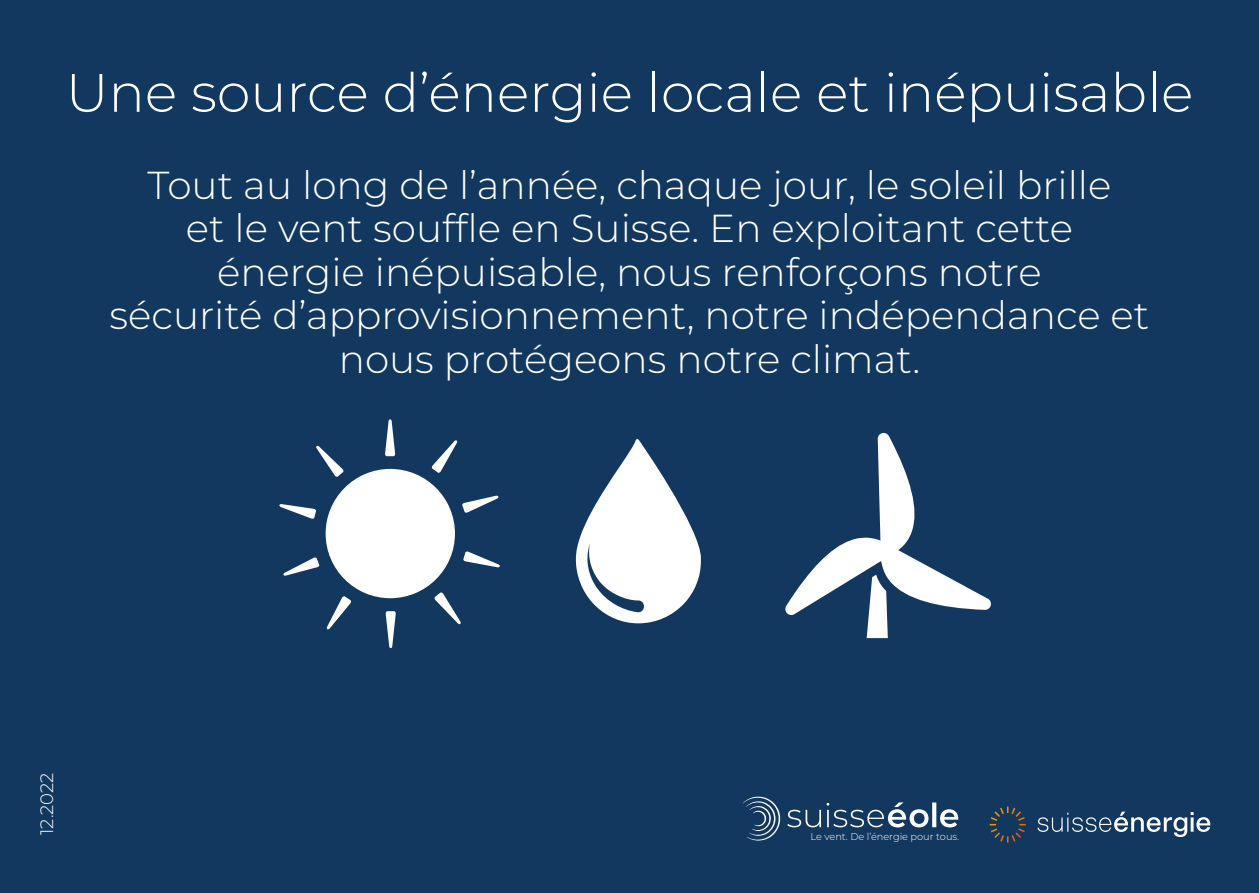
<style>
.page{position:relative;width:1259px;height:893px;background:#12385f}
.page>*{position:absolute;margin:0;border:0;box-sizing:border-box;transform-origin:0 0}
.t1{font:300 54px "Montserrat";color:#fff}
.t2{font:300 39px/43.5px "Montserrat";color:#fff;text-align:center}
.t3{font:300 18px "Montserrat";color:#fff}
.t4{font:300 9.9px "Montserrat";color:#fff}
</style>
<div class="page">
<svg style="left:279px;top:419px;width:221px;height:230px"></svg>
<svg style="left:576px;top:439px;width:125px;height:184px"></svg>
<svg style="left:785px;top:433px;width:206px;height:205px"></svg>
<svg style="left:742px;top:796px;width:39px;height:45px"></svg>
<svg style="left:787px;top:802px;width:171px;height:26px"></svg>
<svg style="left:989px;top:807px;width:36px;height:36px"></svg>
<svg style="left:1037px;top:812px;width:173px;height:25px"></svg>
<h1 class="t1" style="left:66px;top:56px;width:1129px">Une source d’énergie locale et inépuisable</h1>
<p class="t2" style="left:109px;top:162px;width:1041px">Tout au long de l’année, chaque jour, le soleil brille<br>et le vent souffle en Suisse. En exploitant cette énergie inépuisable, nous renforçons notre<br>sécurité d’approvisionnement, notre indépendance et nous protégeons notre climat.</p>
<p class="t3" style="left:35px;top:835px;width:64px;rotate:-90deg">12.2022</p>
<p class="t4" style="left:810px;top:830px;width:150px">Le vent. De l’énergie pour tous.</p>
</div>
